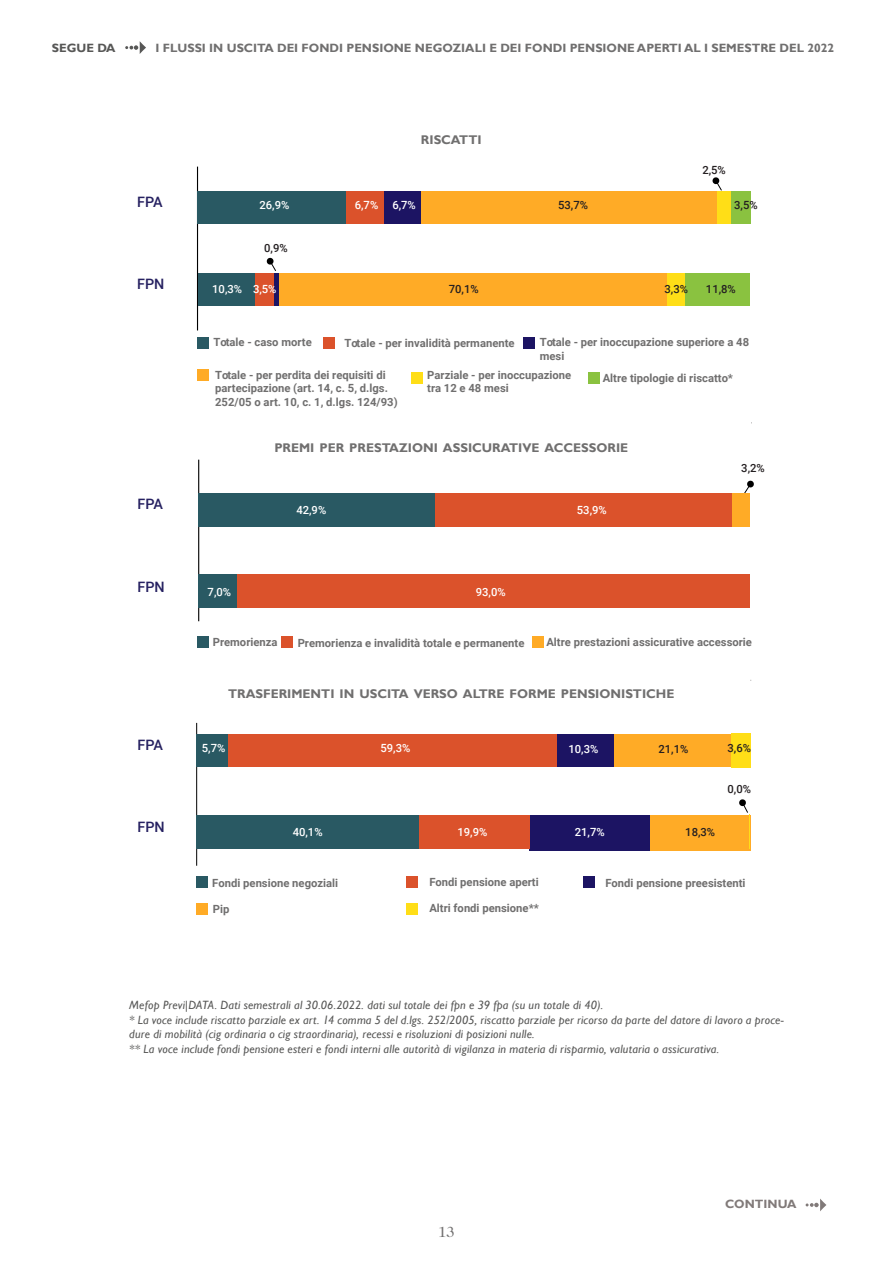
<style>
.page{position:relative;width:893px;height:1263px;background:#fff}
.page>*{position:absolute;margin:0;border:0;box-sizing:border-box;transform-origin:0 0}
.t1{font:15px "Caslon 224 Std";color:#706f6f}
.t2{font:500 14.4px "Roboto";color:#262161}
.t3{font:700 12.6px "Gill Sans";color:#706f6f}
.t4{font:italic 12px/14.4px "Gill Sans";letter-spacing:.015em;color:#575756}
.t5{font:700 12px "Gill Sans";color:#706f6f}
.t6{font:700 12px "Gill Sans";color:#817a79}
.t7{font:700 12px "Gill Sans";color:#575756}
.t8{font:700 11.25px/13.5px "Roboto";color:#706f6f}
.t9{font:500 11.25px "Roboto";color:#fff}
.t10{font:500 11.25px "Roboto";color:#241f21}
</style>
<div class="page">
<svg style="left:806px;top:1198px;width:20px;height:13px"></svg>
<svg style="left:125px;top:41px;width:21px;height:13px"></svg>
<div style="left:589px;top:373px;width:11px;height:11px;background:#8ac240"></div>
<div style="left:523px;top:337px;width:12px;height:11px;background:#1c1463"></div>
<div style="left:411px;top:373px;width:11px;height:11px;background:#ffde17"></div>
<div style="left:198px;top:369px;width:11px;height:11px;background:#ffab26"></div>
<div style="left:198px;top:337px;width:11px;height:11px;background:#295963"></div>
<div style="left:323px;top:337px;width:12px;height:11px;background:#db522b"></div>
<hr style="left:197px;top:167px;width:1px;height:163px;background:#000">
<div style="left:731px;top:191px;width:19px;height:33px;background:#8ac240"></div>
<div style="left:685px;top:273px;width:65px;height:33px;background:#8ac240"></div>
<div style="left:717px;top:191px;width:14px;height:33px;background:#ffde17"></div>
<div style="left:666px;top:273px;width:19px;height:33px;background:#ffde17"></div>
<div style="left:420px;top:191px;width:297px;height:33px;background:#ffab26"></div>
<div style="left:279px;top:273px;width:387px;height:33px;background:#ffab26"></div>
<div style="left:383px;top:191px;width:37px;height:33px;background:#1c1463"></div>
<div style="left:274px;top:273px;width:5px;height:33px;background:#1c1463"></div>
<div style="left:346px;top:191px;width:37px;height:33px;background:#db522b"></div>
<div style="left:254px;top:273px;width:20px;height:33px;background:#db522b"></div>
<div style="left:198px;top:191px;width:148px;height:33px;background:#295963"></div>
<div style="left:198px;top:273px;width:56px;height:33px;background:#295963"></div>
<svg style="left:712px;top:177px;width:10px;height:14px"></svg>
<svg style="left:266px;top:257px;width:10px;height:14px"></svg>
<div style="left:532px;top:636px;width:11px;height:12px;background:#ffab26"></div>
<div style="left:197px;top:637px;width:11px;height:11px;background:#295963"></div>
<div style="left:281px;top:637px;width:11px;height:11px;background:#db522b"></div>
<svg style="left:744px;top:480px;width:10px;height:15px"></svg>
<div style="left:583px;top:876px;width:11px;height:12px;background:#1c1463"></div>
<div style="left:406px;top:903px;width:11px;height:11px;background:#ffde17"></div>
<div style="left:197px;top:903px;width:11px;height:11px;background:#ffab26"></div>
<div style="left:197px;top:876px;width:11px;height:12px;background:#295963"></div>
<div style="left:406px;top:876px;width:11px;height:12px;background:#db522b"></div>
<hr style="left:196px;top:723px;width:1px;height:143px;background:#000">
<div style="left:731px;top:733px;width:20px;height:34px;background:#ffde17"></div>
<div style="left:614px;top:734px;width:117px;height:33px;background:#ffab26"></div>
<div style="left:649px;top:815px;width:102px;height:35px;background:#ffab26"></div>
<div style="left:557px;top:734px;width:57px;height:33px;background:#1c1463"></div>
<div style="left:529px;top:815px;width:120px;height:35px;background:#1c1463"></div>
<div style="left:228px;top:734px;width:329px;height:33px;background:#db522b"></div>
<div style="left:419px;top:815px;width:110px;height:34px;background:#db522b"></div>
<div style="left:197px;top:734px;width:31px;height:33px;background:#295963"></div>
<div style="left:197px;top:815px;width:222px;height:34px;background:#295963"></div>
<hr style="left:198px;top:460px;width:1px;height:161px;background:#000">
<div style="left:732px;top:493px;width:17px;height:34px;background:#ffab26"></div>
<div style="left:435px;top:493px;width:297px;height:34px;background:#db522b"></div>
<div style="left:237px;top:574px;width:512px;height:34px;background:#db522b"></div>
<div style="left:199px;top:493px;width:236px;height:34px;background:#295963"></div>
<div style="left:199px;top:574px;width:38px;height:34px;background:#295963"></div>
<svg style="left:739px;top:799px;width:9px;height:14px"></svg>
<hr style="left:749px;top:814px;width:1px;height:35px;background:#ffde17">
<p class="t7" style="left:52px;top:40px;width:65px">SEGUE DA</p>
<p class="t5" style="left:156px;top:40px;width:680px">I FLUSSI IN USCITA DEI FONDI PENSIONE NEGOZIALI E DEI FONDI PENSIONE APERTI AL I SEMESTRE DEL 2022</p>
<p class="t2" style="left:137px;top:192px;width:27px">FPA</p>
<p class="t2" style="left:137px;top:273px;width:29px">FPN</p>
<p class="t2" style="left:138px;top:494px;width:27px">FPA</p>
<p class="t2" style="left:138px;top:577px;width:29px">FPN</p>
<p class="t2" style="left:138px;top:734px;width:27px">FPA</p>
<p class="t2" style="left:138px;top:817px;width:29px">FPN</p>
<p class="t9" style="left:259px;top:197px;width:31px">26,9%</p>
<p class="t9" style="left:355px;top:197px;width:25px">6,7%</p>
<p class="t10" style="left:264px;top:241px;width:25px">0,9%</p>
<p class="t3" style="left:421px;top:132px;width:62px">RISCATTI</p>
<p class="t10" style="left:702px;top:162px;width:25px">2,5%</p>
<p class="t9" style="left:392px;top:197px;width:25px">6,7%</p>
<p class="t10" style="left:734px;top:197px;width:25px">3,5%</p>
<p class="t10" style="left:558px;top:197px;width:31px">53,7%</p>
<p class="t9" style="left:212px;top:281px;width:66px">10,3% 3,5%</p>
<p class="t10" style="left:449px;top:281px;width:31px">70,1%</p>
<p class="t10" style="left:665px;top:281px;width:25px">3,3%</p>
<p class="t10" style="left:706px;top:281px;width:31px">11,8%</p>
<p class="t8" style="left:214px;top:335px;width:100px">Totale - caso morte</p>
<p class="t8" style="left:344px;top:336px;width:172px">Totale - per invalidità permanente</p>
<p class="t8" style="left:540px;top:335px;width:211px">Totale - per inoccupazione superiore a 48 mesi</p>
<p class="t8" style="left:215px;top:368px;width:184px">Totale - per perdita dei requisiti di partecipazione (art. 14, c. 5, d.lgs.<br>252/05 o art. 10, c. 1, d.lgs. 124/93)</p>
<p class="t8" style="left:427px;top:368px;width:145px">Parziale - per inoccupazione</p>
<p class="t8" style="left:603px;top:371px;width:132px">Altre tipologie di riscatto*</p>
<p class="t8" style="left:427px;top:381px;width:83px">tra 12 e 48 mesi</p>
<p class="t3" style="left:274px;top:440px;width:355px">PREMI PER PRESTAZIONI ASSICURATIVE ACCESSORIE</p>
<p class="t9" style="left:296px;top:502px;width:31px">42,9%</p>
<p class="t9" style="left:208px;top:584px;width:25px">7,0%</p>
<p class="t9" style="left:476px;top:584px;width:31px">93,0%</p>
<p class="t9" style="left:203px;top:584px;width:25px">7,2%</p>
<p class="t9" style="left:198px;top:589px;width:25px">8,7%</p>
<p class="t9" style="left:577px;top:502px;width:31px">53,9%</p>
<p class="t10" style="left:741px;top:460px;width:25px">3,2%</p>
<p class="t8" style="left:213px;top:635px;width:66px">Premorienza</p>
<p class="t8" style="left:298px;top:635px;width:228px">Premorienza e invalidità totale e permanente</p>
<p class="t8" style="left:546px;top:635px;width:207px">Altre prestazioni assicurative accessorie</p>
<p class="t3" style="left:228px;top:686px;width:448px">TRASFERIMENTI IN USCITA VERSO ALTRE FORME PENSIONISTICHE</p>
<p class="t9" style="left:202px;top:740px;width:25px">5,7%</p>
<p class="t9" style="left:380px;top:740px;width:31px">59,3%</p>
<p class="t9" style="left:568px;top:741px;width:31px">10,3%</p>
<p class="t10" style="left:658px;top:741px;width:31px">21,1%</p>
<p class="t10" style="left:727px;top:740px;width:25px">3,6%</p>
<p class="t10" style="left:727px;top:781px;width:25px">0,0%</p>
<p class="t9" style="left:293px;top:824px;width:31px">40,1%</p>
<p class="t9" style="left:457px;top:824px;width:31px">19,9%</p>
<p class="t9" style="left:575px;top:824px;width:31px">21,7%</p>
<p class="t10" style="left:685px;top:824px;width:31px">18,3%</p>
<p class="t8" style="left:212px;top:876px;width:127px">Fondi pensione negoziali</p>
<p class="t8" style="left:429px;top:875px;width:111px">Fondi pensione aperti</p>
<p class="t8" style="left:605px;top:876px;width:141px">Fondi pensione preesistenti</p>
<p class="t8" style="left:213px;top:901px;width:18px">Pip</p>
<p class="t8" style="left:429px;top:901px;width:111px">Altri fondi pensione**</p>
<p class="t4" style="left:129px;top:998px;width:656px">Mefop Previ|DATA. Dati semestrali al 30.06.2022. dati sul totale dei fpn e 39 fpa (su un totale di 40).<br>* La voce include riscatto parziale ex art. 14 comma 5 del d.lgs. 252/2005, riscatto parziale per ricorso da parte del datore di lavoro a proce&shy;dure di mobilità (cig ordinaria o cig straordinaria), recessi e risoluzioni di posizioni nulle.<br>** La voce include fondi pensione esteri e fondi interni alle autorità di vigilanza in materia di risparmio, valutaria o assicurativa.</p>
<h1 class="t1" style="left:438px;top:1224px;width:18px">13</h1>
<p class="t6" style="left:725px;top:1197px;width:73px">CONTINUA</p>
</div>
